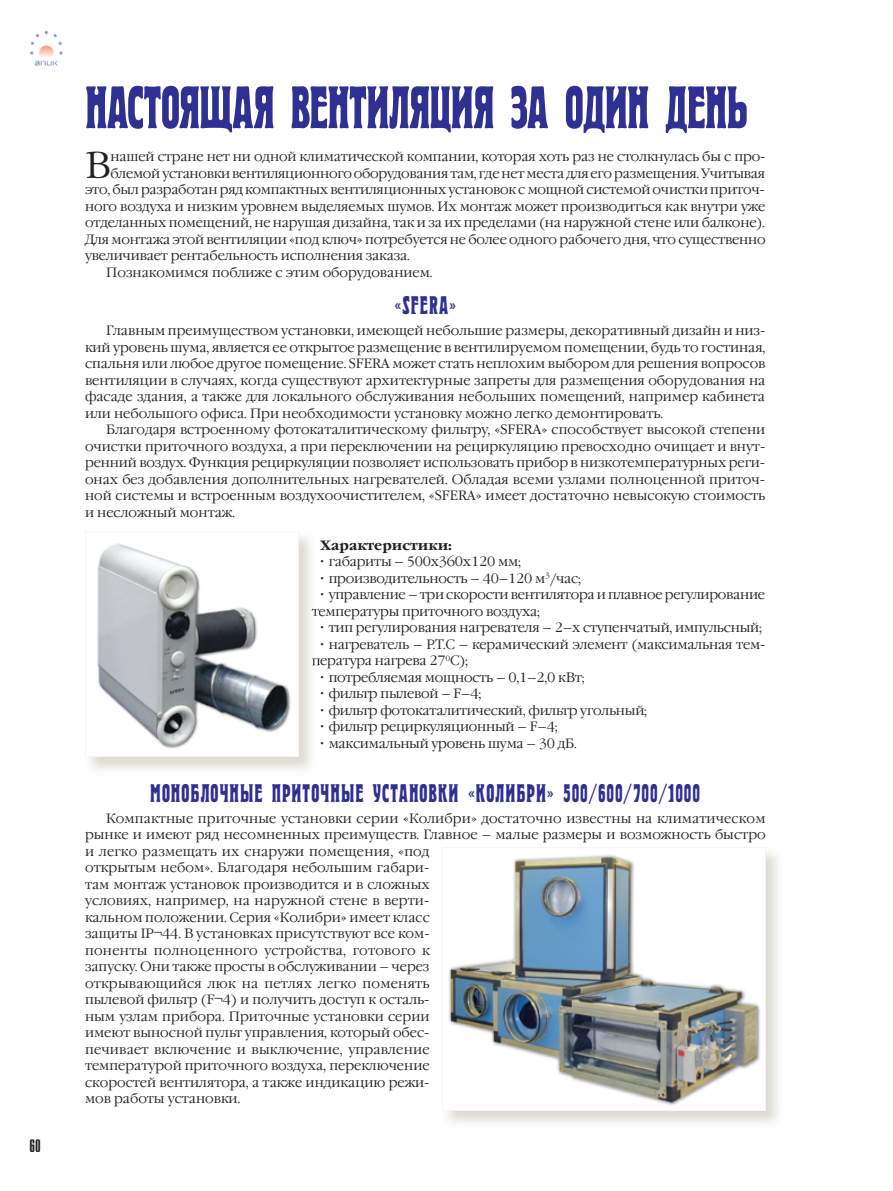
<style>
.page{position:relative;width:893px;height:1191px;background:#fff}
.page>*{position:absolute;margin:0;border:0;box-sizing:border-box;transform-origin:0 0}
.t1{font:60px "Herold C";letter-spacing:-.015em;color:#2e3092}
.t2{font:300 37.05px "Garamond C";color:#231f20}
.t3{font:25.5px "Herold C";letter-spacing:.035em;color:#2e3092}
.t4{font:18px "Compact C";color:#231f20}
.t5{font:300 13.5px/16.5px "Garamond C";letter-spacing:-.01em;color:#231f20;text-align:justify}
.t6{font:700 13.5px "Garamond C";color:#231f20}
</style>
<div class="page">
<img style="left:30px;top:30px;width:31px;height:16px">
<svg style="left:312px;top:608px;width:6px;height:11px"></svg>
<svg style="left:312px;top:655px;width:6px;height:13px"></svg>
<svg style="left:85px;top:531px;width:214px;height:226px"></svg>
<img style="left:442px;top:847px;width:323px;height:263px">
<h3 class="t4" style="left:30px;top:1136px;width:13px">60</h3>
<h1 class="t1" style="left:85px;top:79px;width:665px">НАСТОЯЩАЯ ВЕНТИЛЯЦИЯ ЗА ОДИН ДЕНЬ</h1>
<h2 class="t2" style="left:85px;top:145px;width:27px">В</h2>
<p class="t5" style="left:111px;top:149px;width:656px">нашей стране нет ни одной климатической компании, которая хоть раз не столкнулась бы с про-</p>
<p class="t5" style="left:111px;top:165px;width:656px">блемой установки вентиляционного оборудования там, где нет места для его размещения. Учитывая</p>
<p class="t5" style="left:85px;top:182px;width:681px">это, был разработан ряд компактных вентиляционных установок с мощной системой очистки приточ-</p>
<p class="t5" style="left:85px;top:198px;width:682px">ного воздуха и низким уровнем выделяемых шумов. Их монтаж может производиться как внутри уже</p>
<p class="t5" style="left:85px;top:215px;width:681px">отделанных помещений, не нарушая дизайна, так и за их пределами (на наружной стене или балконе).</p>
<p class="t5" style="left:85px;top:231px;width:682px">Для монтажа этой вентиляции «под ключ» потребуется не более одного рабочего дня, что существенно</p>
<p class="t5" style="left:85px;top:248px;width:326px">увеличивает рентабельность исполнения заказа.</p>
<p class="t5" style="left:106px;top:264px;width:328px">Познакомимся поближе с этим оборудованием.</p>
<h3 class="t3" style="left:394px;top:293px;width:64px">«SFERA»</h3>
<p class="t5" style="left:85px;top:323px;width:682px;text-indent:21px">Главным преимуществом установки, имеющей небольшие размеры, декоративный дизайн и низ&shy;кий уровень шума, является ее открытое размещение в вентилируемом помещении, будь то гостиная, спальня или любое другое помещение. SFERA может стать неплохим выбором для решения вопросов вентиляции в случаях, когда существуют архитектурные запреты для размещения оборудования на фасаде здания, а также для локального обслуживания небольших помещений, например кабинета или небольшого офиса. При необходимости установку можно легко демонтировать.</p>
<p class="t5" style="left:85px;top:422px;width:682px;text-indent:21px">Благодаря встроенному фотокаталитическому фильтру, «SFERA» способствует высокой степени очистки приточного воздуха, а при переключении на рециркуляцию превосходно очищает и внут&shy;ренний воздух. Функция рециркуляции позволяет использовать прибор в низкотемпературных реги&shy;онах без добавления дополнительных нагревателей. Обладая всеми узлами полноценной приточ&shy;ной системы и встроенным воздухоочистителем, «SFERA» имеет достаточно невысокую стоимость и несложный монтаж.</p>
<p class="t6" style="left:320px;top:537px;width:133px">Характеристики:</p>
<p class="t5" style="left:320px;top:554px;width:202px">· габариты – 500х360х120 мм;</p>
<p class="t5" style="left:320px;top:570px;width:262px">· производительность – 40–120 м<sup>3</sup>/час;</p>
<p class="t5" style="left:320px;top:587px;width:446px">· управление – три скорости вентилятора и плавное регулирование</p>
<p class="t5" style="left:312px;top:603px;width:230px">температуры приточного воздуха;</p>
<p class="t5" style="left:320px;top:620px;width:443px">· тип регулирования нагревателя – 2–х ступенчатый, импульсный;</p>
<p class="t5" style="left:320px;top:636px;width:447px">· нагреватель – Р.Т.С – керамический элемент (максимальная тем-</p>
<p class="t5" style="left:312px;top:653px;width:158px">пература нагрева 27<sup>0</sup>С);</p>
<p class="t5" style="left:320px;top:669px;width:266px">· потребляемая мощность – 0,1–2,0 кВт;</p>
<p class="t5" style="left:320px;top:686px;width:163px">· фильтр пылевой – F–4;</p>
<p class="t5" style="left:320px;top:702px;width:329px">· фильтр фотокаталитический, фильтр угольный;</p>
<p class="t5" style="left:320px;top:719px;width:239px">· фильтр рециркуляционный – F–4;</p>
<p class="t5" style="left:320px;top:735px;width:258px">· максимальный уровень шума – 30 дБ.</p>
<h3 class="t3" style="left:150px;top:781px;width:551px">МОНОБЛОЧНЫЕ ПРИТОЧНЫЕ УСТАНОВКИ «КОЛИБРИ» 500/600/700/1000</h3>
<p class="t5" style="left:85px;top:810px;width:682px;text-align:left;text-indent:21px">Компактные приточные установки серии «Колибри» достаточно известны на климатическом рынке и имеют ряд несомненных преимуществ. Главное – малые размеры и возможность быстро и легко размещать их снаружи помещения, «под<br>открытым небом». Благодаря небольшим габари-<br>там монтаж установок производится и в сложных<br>условиях, например, на наружной стене в верти-<br>кальном положении. Серия «Колибри» имеет класс<br>защиты IP¬44. В установках присутствуют все ком-<br>поненты полноценного устройства, готового к<br>запуску. Они также просты в обслуживании – через<br>открывающийся люк на петлях легко поменять<br>пылевой фильтр (F¬4) и получить доступ к осталь-<br>ным узлам прибора. Приточные установки серии<br>имеют выносной пульт управления, который обес-<br>печивает включение и выключение, управление<br>температурой приточного воздуха, переключение<br>скоростей вентилятора, а также индикацию режи-<br>мов работы установки.</p>
</div>
